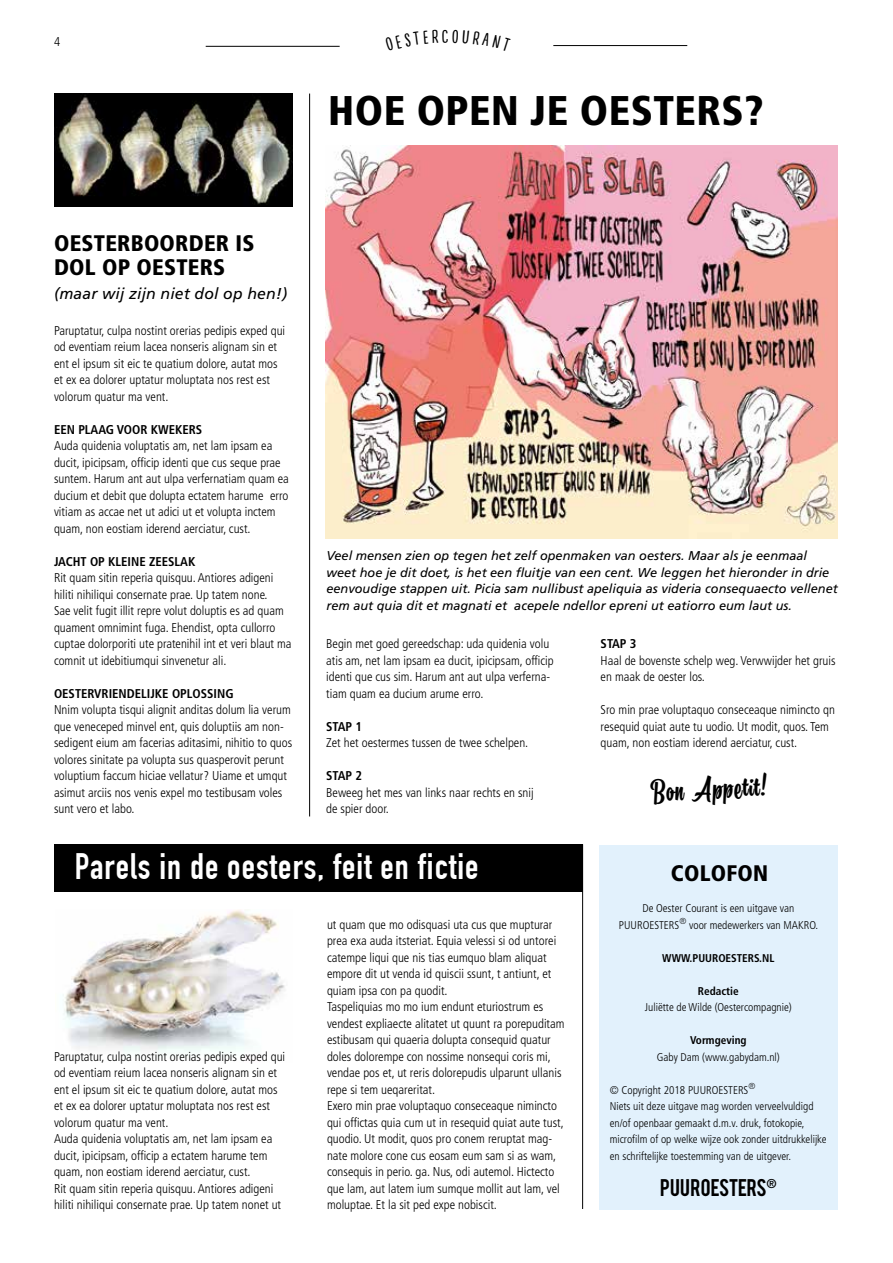
<style>
.page{position:relative;width:893px;height:1263px;background:#fff}
.page>*{position:absolute;margin:0;border:0;box-sizing:border-box;transform-origin:0 0}
.t1{font:900 condensed 41.4px "Frutiger LT Std";letter-spacing:.01em;color:#000}
.t2{font:700 36px "DIN Condensed";letter-spacing:.03em;color:#fff}
.t3{font:700 25.5px "Kitchen";color:#000}
.t4{font:900 condensed 22.5px/24px "Frutiger LT Std";letter-spacing:.01em;color:#000}
.t5{font:22.5px "Lifehack Sans";color:#000}
.t6{font:19.05px "Bebas";letter-spacing:-.01em;color:#000}
.t7{font:italic 15.75px "Frutiger LT Std";letter-spacing:.01em;color:#000}
.t8{font:300 condensed 12.75px/16.5px "Frutiger LT Std";color:#000}
.t9{font:italic 12.75px/16.5px "Frutiger LT Std";color:#000}
.t10{font:700 condensed 12.75px "Frutiger LT Std";color:#000}
.t11{font:300 condensed 11.25px/16.5px "Frutiger LT Std";color:#000;text-align:center}
.t12{font:700 condensed 11.25px "Frutiger LT Std";color:#000}
</style>
<div class="page">
<div style="left:599px;top:845px;width:239px;height:364px;background:#e2f1fc"></div>
<img style="left:63px;top:910px;width:222px;height:142px">
<img style="left:54px;top:94px;width:239px;height:112px">
<img style="left:326px;top:145px;width:512px;height:394px">
<hr style="left:206px;top:46px;width:134px;height:1px;background:#000">
<hr style="left:553px;top:45px;width:134px;height:1px;background:#000">
<div style="left:54px;top:844px;width:529px;height:48px;background:#000"></div>
<hr style="left:582px;top:844px;width:1px;height:365px;background:#000">
<hr style="left:309px;top:94px;width:1px;height:722px;background:#000">
<p class="t8" style="left:54px;top:34px;width:8px">4</p>
<h3 class="t5" style="left:442px;top:23px;width:8px">c</h3>
<h1 class="t1" style="left:328px;top:85px;width:437px">HOE OPEN JE OESTERS?</h1>
<h3 class="t4" style="left:54px;top:231px;width:202px">OESTERBOORDER IS<br>DOL OP OESTERS</h3>
<p class="t7" style="left:54px;top:284px;width:235px">(maar wij zijn niet dol op hen!)</p>
<p class="t8" style="left:54px;top:322px;width:233px">Paruptatur, culpa nostint orerias pedipis exped qui od eventiam reium lacea nonseris alignam sin et ent el ipsum sit eic te quatium dolore, autat mos et ex ea dolorer uptatur moluptata nos rest est volorum quatur ma vent.</p>
<p class="t10" style="left:54px;top:421px;width:150px">EEN PLAAG VOOR KWEKERS</p>
<p class="t8" style="left:54px;top:438px;width:236px">Auda quidenia voluptatis am, net lam ipsam ea ducit, ipicipsam, officip identi que cus seque prae suntem. Harum ant aut ulpa verfernatiam quam ea ducium et debit que dolupta ectatem harume erro vitiam as accae net ut adici ut et volupta inctem quam, non eostiam iderend aerciatur, cust.</p>
<p class="t10" style="left:54px;top:553px;width:143px">JACHT OP KLEINE ZEESLAK</p>
<p class="t8" style="left:54px;top:569px;width:239px">Rit quam sitin reperia quisquu. Antiores adigeni hiliti nihiliqui consernate prae. Up tatem none.<br>Sae velit fugit illit repre volut doluptis es ad quam quament omnimint fuga. Ehendist, opta cullorro cuptae dolorporiti ute pratenihil int et veri blaut ma comnit ut idebitiumqui sinvenetur ali.</p>
<p class="t10" style="left:54px;top:685px;width:181px">OESTERVRIENDELIJKE OPLOSSING</p>
<p class="t8" style="left:54px;top:701px;width:240px">Nnim volupta tisqui alignit anditas dolum lia verum que veneceped minvel ent, quis doluptiis am non&shy;sedigent eium am facerias aditasimi, nihitio to quos volores sinitate pa volupta sus quasperovit perunt voluptium faccum hiciae vellatur? Uiame et umqut asimut arciis nos venis expel mo testibusam voles sunt vero et labo.</p>
<p class="t9" style="left:326px;top:548px;width:513px">Veel mensen zien op tegen het zelf openmaken van oesters. Maar als je eenmaal weet hoe je dit doet, is het een fluitje van een cent. We leggen het hieronder in drie eenvoudige stappen uit. Picia sam nullibust apeliquia as videria consequaecto vellenet rem aut quia dit et magnati et acepele ndellor epreni ut eatiorro eum laut us.</p>
<p class="t8" style="left:326px;top:636px;width:229px">Begin met goed gereedschap: uda quidenia volu atis am, net lam ipsam ea ducit, ipicipsam, officip identi que cus sim. Harum ant aut ulpa verferna&shy;tiam quam ea ducium arume erro.</p>
<p class="t10" style="left:326px;top:718px;width:37px">STAP 1</p>
<p class="t8" style="left:326px;top:735px;width:204px">Zet het oestermes tussen de twee schelpen.</p>
<p class="t10" style="left:326px;top:768px;width:37px">STAP 2</p>
<p class="t8" style="left:326px;top:784px;width:209px">Beweeg het mes van links naar rechts en snij de spier door.</p>
<p class="t10" style="left:601px;top:636px;width:37px">STAP 3</p>
<p class="t8" style="left:601px;top:652px;width:236px">Haal de bovenste schelp weg. Verwwijder het gruis en maak de oester los.</p>
<p class="t8" style="left:601px;top:702px;width:236px">Sro min prae voluptaquo conseceaque nimincto qn resequid quiat aute tu uodio. Ut modit, quos. Tem quam, non eostiam iderend aerciatur, cust.</p>
<h3 class="t3" style="left:650px;top:773px;width:118px;rotate:-3deg">Bon Appetit!</h3>
<h2 class="t2" style="left:75px;top:845px;width:405px">Parels in de oesters, feit en fictie</h2>
<p class="t8" style="left:54px;top:1048px;width:233px">Paruptatur, culpa nostint orerias pedipis exped qui od eventiam reium lacea nonseris alignam sin et ent el ipsum sit eic te quatium dolore, autat mos et ex ea dolorer uptatur moluptata nos rest est volorum quatur ma vent.<br>Auda quidenia voluptatis am, net lam ipsam ea ducit, ipicipsam, officip a ectatem harume tem quam, non eostiam iderend aerciatur, cust.<br>Rit quam sitin reperia quisquu. Antiores adigeni hiliti nihiliqui consernate prae. Up tatem nonet ut</p>
<p class="t8" style="left:327px;top:916px;width:239px">ut quam que mo odisquasi uta cus que mupturar prea exa auda itsteriat. Equia velessi si od untorei catempe liqui que nis tias eumquo blam aliquat empore dit ut venda id quiscii ssunt, t antiunt, et quiam ipsa con pa quodit.<br>Taspeliquias mo mo ium endunt eturiostrum es vendest expliaecte alitatet ut quunt ra porepuditam estibusam qui quaeria dolupta consequid quatur doles dolorempe con nossime nonsequi coris mi, vendae pos et, ut reris dolorepudis ulparunt ullanis repe si tem ueqareritat.<br>Exero min prae voluptaquo conseceaque nimincto qui offictas quia cum ut in resequid quiat aute tust, quodio. Ut modit, quos pro conem reruptat mag&shy;nate molore cone cus eosam eum sam si as wam, consequis in perio. ga. Nus, odi autemol. Hictecto que lam, aut latem ium sumque mollit aut lam, vel moluptae. Et la sit ped expe nobiscit.</p>
<h3 class="t4" style="left:671px;top:861px;width:99px">COLOFON</h3>
<p class="t11" style="left:619px;top:900px;width:201px">De Oester Courant is een uitgave van<br>PUUROESTERS<sup>®</sup> voor medewerkers van MAKRO.</p>
<p class="t12" style="left:662px;top:951px;width:114px">WWW.PUUROESTERS.NL</p>
<p class="t12" style="left:698px;top:984px;width:42px">Redactie</p>
<p class="t11" style="left:645px;top:999px;width:148px">Juliëtte de Wilde (Oestercompagnie)</p>
<p class="t12" style="left:690px;top:1033px;width:58px">Vormgeving</p>
<p class="t11" style="left:657px;top:1049px;width:124px">Gaby Dam (www.gabydam.nl)</p>
<p class="t11" style="left:610px;top:1082px;width:218px;text-align:left">© Copyright 2018 PUUROESTERS<sup>®<br></sup>Niets uit deze uitgave mag worden verveelvuldigd en/of openbaar gemaakt d.m.v. druk, fotokopie, microfilm of op welke wijze ook zonder uitdrukkelijke en schriftelijke toestemming van de uitgever.</p>
<h3 class="t6" style="left:660px;top:1174px;width:118px">PUUROESTERS<sup>®</sup></h3>
</div>
